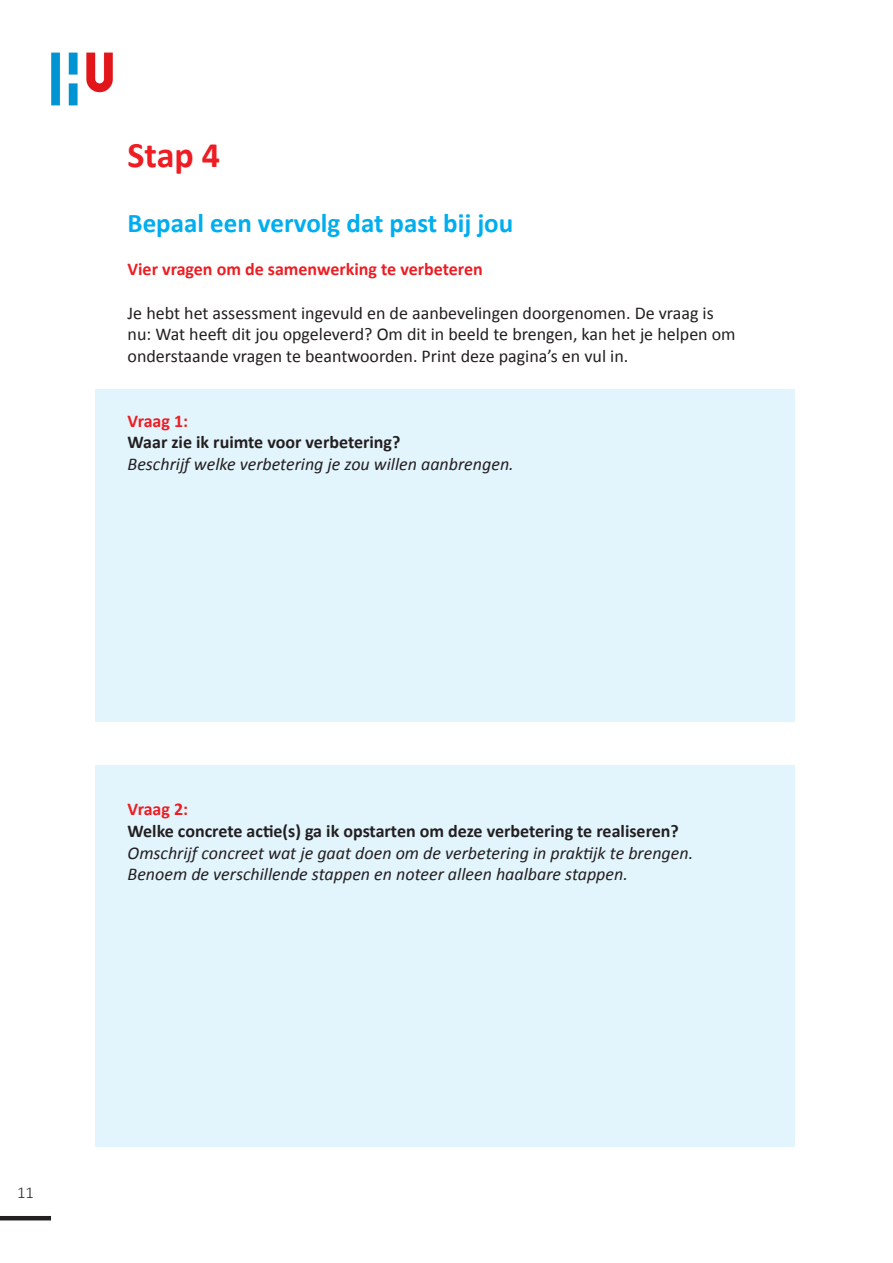
<style>
.page{position:relative;width:893px;height:1263px;background:#fff}
.page>*{position:absolute;margin:0;border:0;box-sizing:border-box;transform-origin:0 0}
.t1{font:700 36px "Calibri";color:#ee1d23}
.t2{font:700 27px "Calibri";color:#00aeef}
.t3{font:18px/21.6px "Calibri";color:#231f20}
.t4{font:italic 18px "Calibri";color:#231f20}
.t5{font:700 18px "Calibri";color:#231f20}
.t6{font:700 18px "Calibri";color:#ee1d23}
.t7{font:300 16.5px "Calibri";color:#231f20}
</style>
<div class="page">
<div style="left:96px;top:765px;width:699px;height:382px;background:#e2f4fc"></div>
<div style="left:96px;top:389px;width:699px;height:333px;background:#e2f4fc"></div>
<hr style="left:0;top:1216px;width:51px;height:4px;background:#231f20">
<img style="left:51px;top:52px;width:62px;height:54px">
<p class="t1" style="left:128px;top:132px;width:94px">Stap 4</p>
<p class="t2" style="left:128px;top:206px;width:387px">Bepaal een vervolg dat past bij jou</p>
<p class="t6" style="left:128px;top:258px;width:357px">Vier vragen om de samenwerking te verbeteren</p>
<p class="t3" style="left:128px;top:302px;width:610px">Je hebt het assessment ingevuld en de aanbevelingen doorgenomen. De vraag is nu: Wat heeft dit jou opgeleverd? Om dit in beeld te brengen, kan het je helpen om onderstaande vragen te beantwoorden. Print deze pagina’s en vul in.</p>
<p class="t6" style="left:128px;top:409px;width:62px">Vraag 1:</p>
<p class="t5" style="left:128px;top:431px;width:274px">Waar zie ik ruimte voor verbetering?</p>
<p class="t4" style="left:128px;top:451px;width:388px">Beschrijf welke verbetering je zou willen aanbrengen.</p>
<p class="t6" style="left:128px;top:798px;width:62px">Vraag 2:</p>
<p class="t5" style="left:128px;top:819px;width:553px">Welke concrete actie(s) ga ik opstarten om deze verbetering te realiseren?</p>
<p class="t4" style="left:128px;top:840px;width:567px">Omschrijf concreet wat je gaat doen om de verbetering in praktijk te brengen.</p>
<p class="t4" style="left:128px;top:862px;width:502px">Benoem de verschillende stappen en noteer alleen haalbare stappen.</p>
<p class="t7" style="left:17px;top:1182px;width:18px">11</p>
</div>
